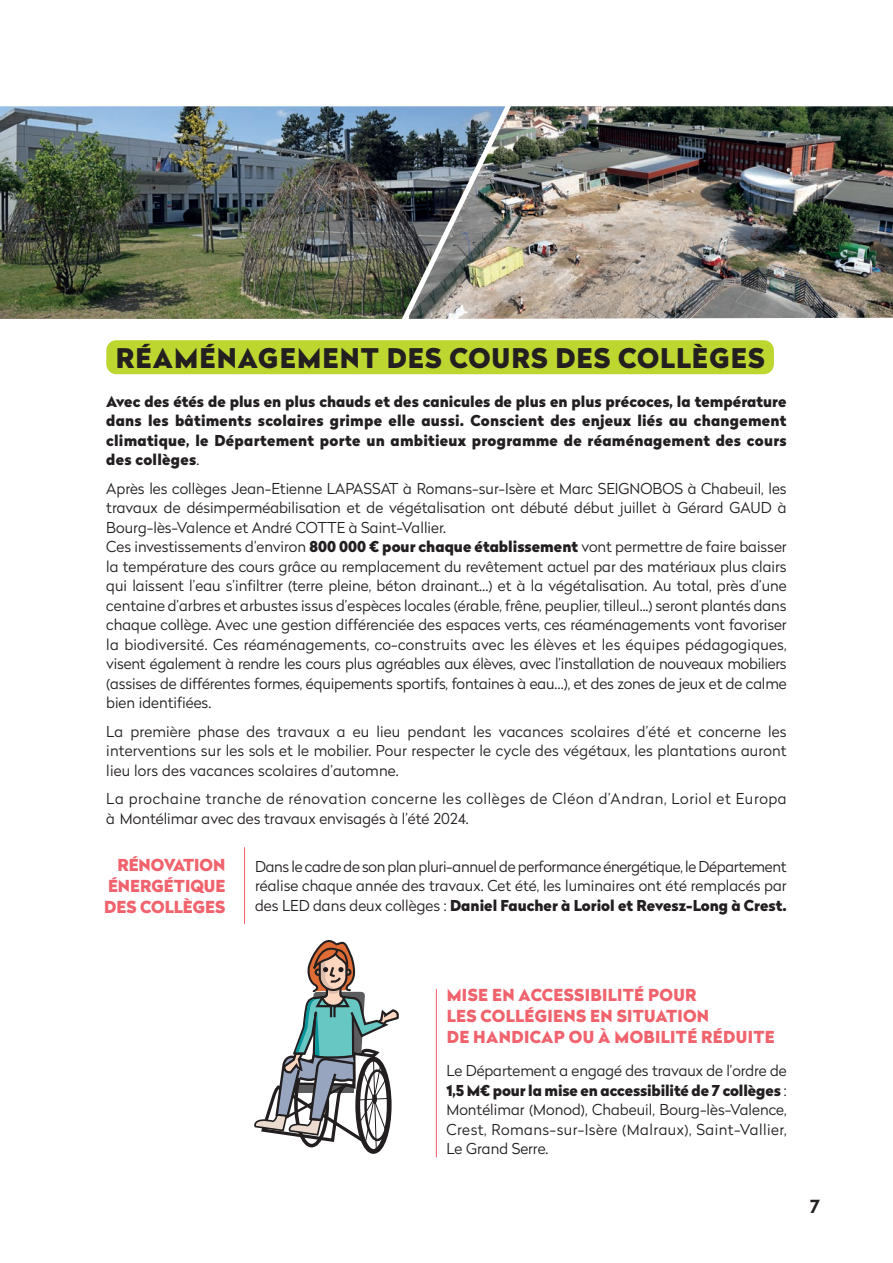
<style>
.page{position:relative;width:893px;height:1263px;background:#fff}
.page>*{position:absolute;margin:0;border:0;box-sizing:border-box;transform-origin:0 0}
.t1{font:900 27px "Radikal";letter-spacing:.04em;color:#231f20}
.t2{font:700 18px "Radikal";color:#231f20}
.t3{font:900 16.5px/21px "Radikal";letter-spacing:.02em;color:#f0636d;text-align:justify}
.t4{font:300 15px/19.5px "Radikal";color:#231f20;text-align:justify}
.t5{font:900 15px/19.5px "Radikal";letter-spacing:.015em;color:#231f20;text-align:justify}
.t6{font:300 15px/19.5px "Radikal";letter-spacing:.04em;color:#231f20}
.s1{font-weight:300}
.s2{font-weight:900}
</style>
<div class="page">
<img style="left:0;top:106px;width:407px;height:213px">
<img style="left:409px;top:106px;width:484px;height:213px">
<hr style="left:244px;top:847px;width:1px;height:77px;background:#f0636d">
<hr style="left:436px;top:989px;width:1px;height:168px;background:#f0636d">
<svg style="left:254px;top:940px;width:145px;height:212px"></svg>
<div style="left:106px;top:340px;width:668px;height:34px;background:#bed630;border-radius:10px"></div>
<h1 class="t1" style="left:116px;top:338px;width:650px">RÉAMÉNAGEMENT DES COURS DES COLLÈGES</h1>
<p class="t5" style="left:106px;top:391px;width:682px">Avec des étés de plus en plus chauds et des canicules de plus en plus précoces, la température dans les bâtiments scolaires grimpe elle aussi. Conscient des enjeux liés au changement climatique, le Département porte un ambitieux programme de réaménagement des cours des collèges<span class="s1">.</span></p>
<p class="t4" style="left:106px;top:478px;width:682px;text-align:left">Après les collèges Jean-Etienne LAPASSAT à Romans-sur-Isère et Marc SEIGNOBOS à Chabeuil, les travaux de désimperméabilisation et de végétalisation ont débuté début juillet à Gérard GAUD à Bourg-lès-Valence et André COTTE à Saint-Vallier.<br>Ces investissements d’environ <span class="s2">800 000 € pour chaque établissement</span> vont permettre de faire baisser la température des cours grâce au remplacement du revêtement actuel par des matériaux plus clairs qui laissent l’eau s’infiltrer (terre pleine, béton drainant…) et à la végétalisation. Au total, près d’une centaine d’arbres et arbustes issus d’espèces locales (érable, frêne, peuplier, tilleul...) seront plantés dans chaque collège. Avec une gestion différenciée des espaces verts, ces réaménagements vont favoriser la biodiversité. Ces réaménagements, co-construits avec les élèves et les équipes pédagogiques, visent également à rendre les cours plus agréables aux élèves, avec l’installation de nouveaux mobiliers (assises de différentes formes, équipements sportifs, fontaines à eau…), et des zones de jeux et de calme bien identifiées.</p>
<p class="t4" style="left:106px;top:721px;width:682px">La première phase des travaux a eu lieu pendant les vacances scolaires d’été et concerne les interventions sur les sols et le mobilier. Pour respecter le cycle des végétaux, les plantations auront lieu lors des vacances scolaires d’automne.</p>
<p class="t6" style="left:106px;top:789px;width:682px">La prochaine tranche de rénovation concerne les collèges de Cléon d’Andran, Loriol et Europa à Montélimar avec des travaux envisagés à l’été 2024.</p>
<p class="t3" style="left:104px;top:854px;width:123px;text-indent:13px">RÉNOVATION ÉNERGÉTIQUE DES COLLÈGES</p>
<p class="t4" style="left:255px;top:856px;width:533px">Dans le cadre de son plan pluri-annuel de performance énergétique, le Département réalise chaque année des travaux. Cet été, les luminaires ont été remplacés par des LED dans deux collèges : <span class="s2">Daniel Faucher à Loriol et Revesz-Long à Crest.</span></p>
<p class="t3" style="left:447px;top:984px;width:329px;text-align:left">MISE EN ACCESSIBILITÉ POUR<br>LES COLLÉGIENS EN SITUATION<br>DE HANDICAP OU À MOBILITÉ RÉDUITE</p>
<p class="t4" style="left:446px;top:1060px;width:342px">Le Département a engagé des travaux de l’ordre de <span class="s2">1,5 M€ pour la mise en accessibilité de 7 collèges</span> :<br>Montélimar (Monod), Chabeuil, Bourg-lès-Valence, Crest, Romans-sur-Isère (Malraux), Saint-Vallier, Le Grand Serre.</p>
<p class="t2" style="left:810px;top:1193px;width:11px">7</p>
</div>
